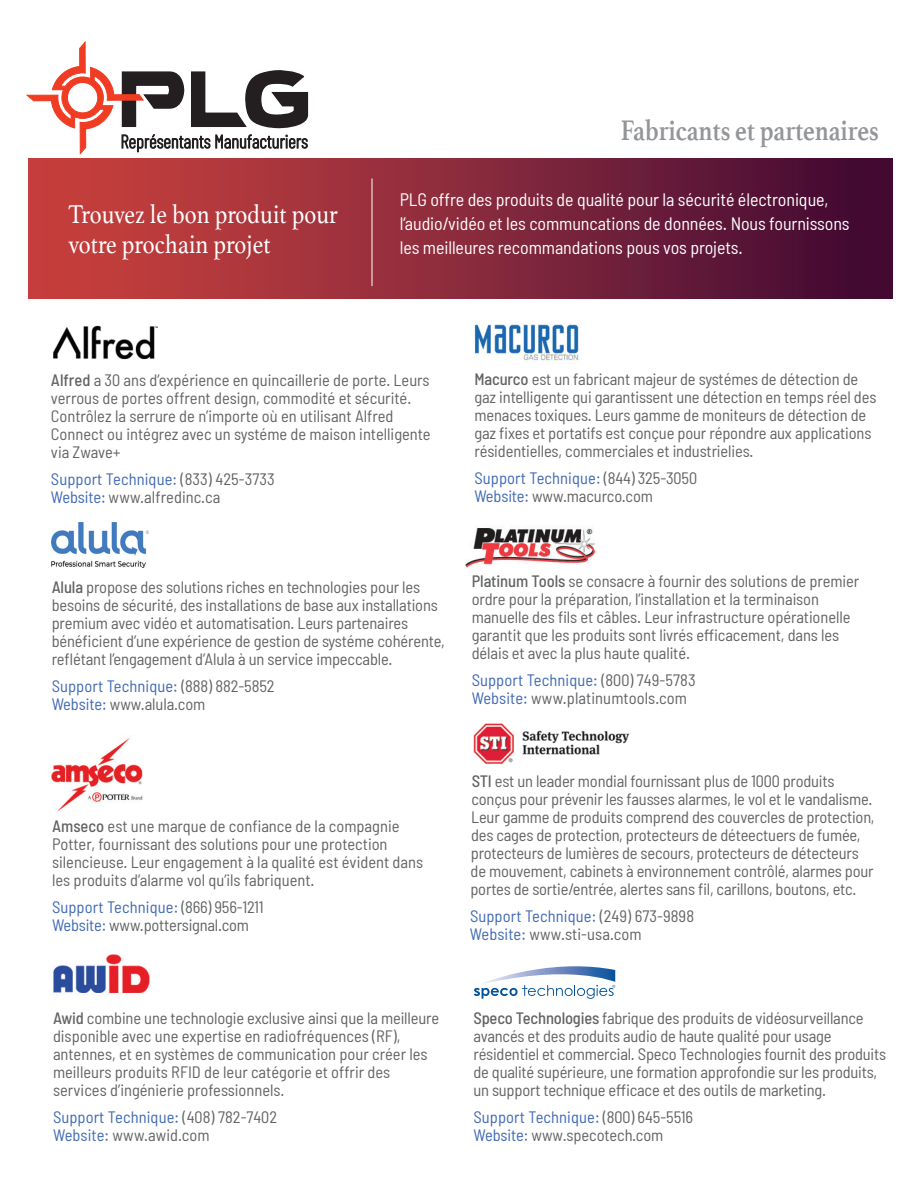
<style>
.page{position:relative;width:918px;height:1188px;background:#fff}
.page>*{position:absolute;margin:0;border:0;box-sizing:border-box;transform-origin:0 0}
.t1{font:700 29.7px "Athelas";letter-spacing:-.005em;color:#939598;scale:.82 1}
.t2{font:27px/30px "Athelas";letter-spacing:.005em;color:#fff;scale:.85 1}
.t3{font:semi-condensed 18px/24px "Barlow";letter-spacing:-.005em;color:#fff}
.t4{font:semi-condensed 16.5px/18px "Barlow";letter-spacing:-.01em;color:#616365}
.t5{font:semi-condensed 16.5px/18px "Barlow";letter-spacing:.005em;color:#406ab4}
.s1{font-weight:500}
.s2{color:#406ab4}
.s3{color:#616365}
</style>
<div class="page">
<img style="left:52px;top:523px;width:97px;height:45px">
<div style="left:29px;top:158px;width:864px;height:140px;background:linear-gradient(to right,#d0453f,#410b35)"></div>
<hr style="left:372px;top:178px;width:1px;height:108px;background:#fff">
<img style="left:53px;top:325px;width:105px;height:35px">
<img style="left:53px;top:954px;width:97px;height:39px">
<img style="left:51px;top:738px;width:92px;height:74px">
<img style="left:474px;top:324px;width:105px;height:37px">
<img style="left:465px;top:528px;width:131px;height:40px">
<svg style="left:27px;top:42px;width:282px;height:112px"></svg>
<svg style="left:474px;top:966px;width:141px;height:33px"></svg>
<img style="left:473px;top:723px;width:157px;height:41px">
<h2 class="t2" style="left:69px;top:198px;width:319px">Trouvez le bon produit pour votre prochain projet</h2>
<h1 class="t1" style="left:621px;top:106px;width:316px">Fabricants et partenaires</h1>
<p class="t3" style="left:400px;top:187px;width:451px">PLG offre des produits de qualité pour la sécurité électronique, l’audio/vidéo et les communcations de données. Nous fournissons les meilleures recommandations pous vos projets.</p>
<p class="t4" style="left:51px;top:370px;width:381px"><span class="s1">Alfred</span> a 30 ans d’expérience en quincaillerie de porte. Leurs verrous de portes offrent design, commodité et sécurité.<br>Contrôlez la serrure de n’importe où en utilisant Alfred Connect ou intégrez avec un systéme de maison intelligente via Zwave+</p>
<p class="t4" style="left:51px;top:469px;width:225px"><span class="s2">Support Technique:</span> (833) 425-3733<br><span class="s2">Website:</span> www.alfredinc.ca</p>
<p class="t4" style="left:474px;top:370px;width:403px"><span class="s1">Macurco</span> est un fabricant majeur de systémes de détection de gaz intelligente qui garantissent une détection en temps réel des menaces toxiques. Leurs gamme de moniteurs de détection de gaz fixes et portatifs est conçue pour répondre aux applications résidentielles, commerciales et industrielies.</p>
<p class="t4" style="left:474px;top:469px;width:224px"><span class="s2">Support Technique:</span> (844) 325-3050<br><span class="s2">Website:</span> www.macurco.com</p>
<p class="t4" style="left:52px;top:577px;width:395px"><span class="s1">Alula</span> propose des solutions riches en technologies pour les besoins de sécurité, des installations de base aux installations premium avec vidéo et automatisation. Leurs partenaires bénéficient d’une expérience de gestion de systéme cohérente, reflétant l’engagement d’Alula à un service impeccable.</p>
<p class="t4" style="left:52px;top:676px;width:224px"><span class="s2">Support Technique:</span> (888) 882-5852<br><span class="s2">Website:</span> www.alula.com</p>
<p class="t4" style="left:52px;top:817px;width:373px"><span class="s1">Amseco</span> est une marque de confiance de la compagnie Potter, fournissant des solutions pour une protection silencieuse. Leur engagement à la qualité est évident dans les produits d’alarme vol qu’ils fabriquent.</p>
<p class="t4" style="left:52px;top:898px;width:213px"><span class="s2">Support Technique:</span> (866) 956-1211<br><span class="s2">Website:</span> www.pottersignal.com</p>
<p class="t4" style="left:472px;top:571px;width:389px"><span class="s1">Platinum Tools</span> se consacre à fournir des solutions de premier ordre pour la préparation, l’installation et la terminaison manuelle des fils et câbles. Leur infrastructure opérationelle garantit que les produits sont livrés efficacement, dans les délais et avec la plus haute qualité.</p>
<p class="t4" style="left:472px;top:670px;width:226px"><span class="s2">Support Technique:</span> (800) 749-5783<br><span class="s2">Website:</span> www.platinumtools.com</p>
<p class="t4" style="left:470px;top:772px;width:406px"><span class="s1">STI</span> est un leader mondial fournissant plus de 1000 produits conçus pour prévenir les fausses alarmes, le vol et le vandalisme.<br>Leur gamme de produits comprend des couvercles de protection, des cages de protection, protecteurs de déteectuers de fumée, protecteurs de lumières de secours, protecteurs de détecteurs de mouvement, cabinets à environnement contrôlé, alarmes pour portes de sortie/entrée, alertes sans fil, carillons, boutons, etc.</p>
<p class="t4" style="left:470px;top:907px;width:226px"><span class="s2">Support Technique:</span> (249) 673-9898<br><span class="s2">Website:</span> www.sti-usa.com</p>
<p class="t4" style="left:53px;top:1008px;width:388px"><span class="s1">Awid</span> combine une technologie exclusive ainsi que la meilleure disponible avec une expertise en radiofréquences (RF), antennes, et en systèmes de communication pour créer les meilleurs produits RFID de leur catégorie et offrir des services d’ingénierie professionnels.</p>
<p class="t5" style="left:53px;top:1107px;width:226px">Support Technique: <span class="s3">(408) 782-7402<br></span>Website: <span class="s3">www.awid.com</span></p>
<p class="t4" style="left:473px;top:1008px;width:414px"><span class="s1">Speco Technologies</span> fabrique des produits de vidéosurveillance avancés et des produits audio de haute qualité pour usage résidentiel et commercial. Speco Technologies fournit des produits de qualité supérieure, une formation approfondie sur les produits, un support technique efficace et des outils de marketing.</p>
<p class="t4" style="left:473px;top:1107px;width:221px"><span class="s2">Support Technique:</span> (800) 645-5516<br><span class="s2">Website:</span> www.specotech.com</p>
</div>
